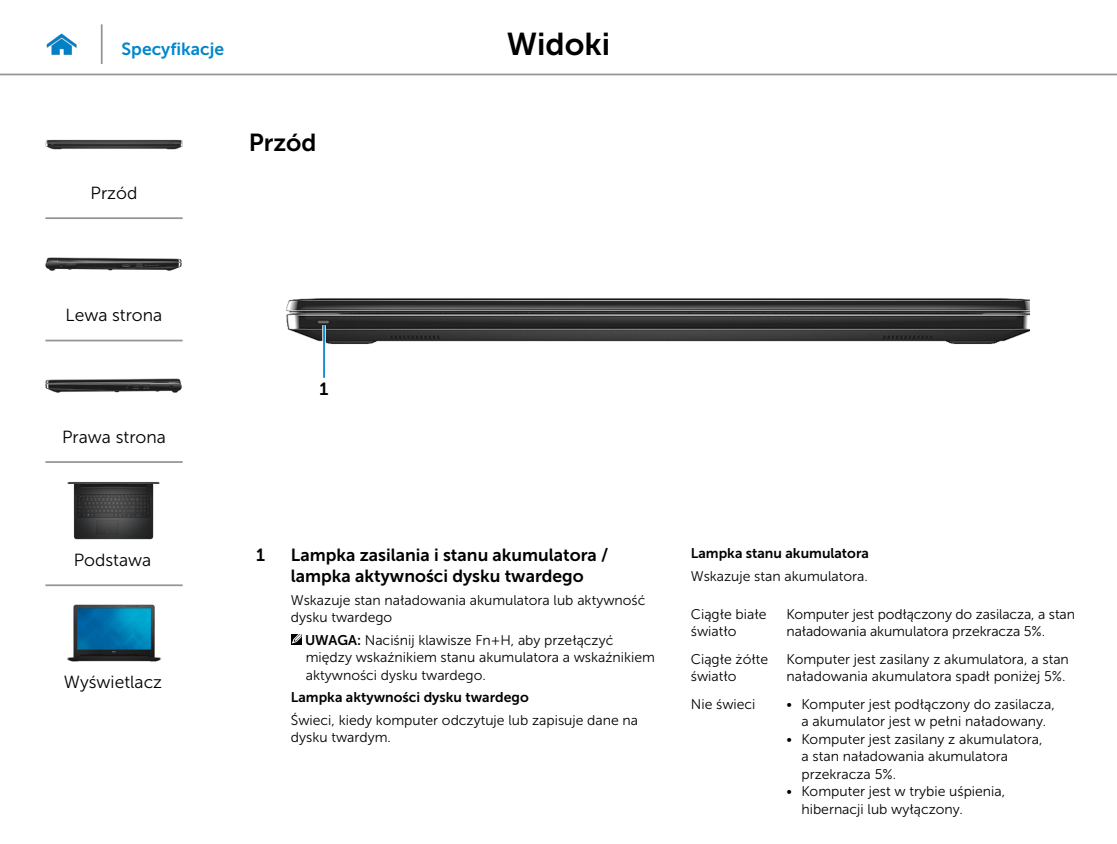
<style>
.page{position:relative;width:1117px;height:844px;background:#fff}
.page>*{position:absolute;margin:0;border:0;box-sizing:border-box;transform-origin:0 0}
.t1{font:31.5px "Museo Sans For Dell 700";color:#000}
.Head2{font:24.5px "Museo Sans For Dell 700";color:#000}
.Callout_Head{font:17.5px/21px "Museo Sans For Dell 700";color:#000}
.t2{font:17.5px "Museo Sans For Dell 300";color:#000}
.Hyperlink{font:17.5px "Museo Sans For Dell 700";color:#0087cc}
.Callout-L{font:17.5px "Museo Sans For Dell 700";color:#000}
.Callout_description{font:14px/17.5px "Museo Sans For Dell 300";color:#000}
.Note{font:14px/17.5px "Museo Sans For Dell 300";color:#000}
.Callout_description-2{font:14px "Museo Sans For Dell 700";color:#000}
.s1{font-family:"Museo Sans For Dell 700"}
</style>
<div class="page">
<hr style="left:0;top:74px;width:1116px;height:1px;background:#939598">
<img style="left:46px;top:33px;width:31px;height:23px">
<img style="left:285px;top:298px;width:744px;height:46px">
<svg style="left:322px;top:325px;width:4px;height:19px"></svg>
<hr style="left:323px;top:325px;width:2px;height:52px;background:#0087cc">
<svg style="left:291px;top:634px;width:10px;height:10px"></svg>
<svg style="left:292px;top:634px;width:9px;height:9px"></svg>
<hr style="left:101px;top:24px;width:2px;height:40px;background:#939598">
<img style="left:45px;top:140px;width:137px;height:9px">
<img style="left:45px;top:257px;width:137px;height:14px">
<img style="left:45px;top:378px;width:137px;height:15px">
<img style="left:67px;top:481px;width:93px;height:58px">
<img style="left:67px;top:604px;width:94px;height:57px">
<hr style="left:45px;top:217px;width:138px;height:2px;background:#939598">
<hr style="left:45px;top:339px;width:138px;height:2px;background:#939598">
<hr style="left:45px;top:461px;width:138px;height:2px;background:#939598">
<hr style="left:45px;top:584px;width:138px;height:2px;background:#939598">
<p class="Hyperlink" style="left:122px;top:39px;width:104px">Specyfikacje</p>
<h1 class="t1" style="left:506px;top:26px;width:105px">Widoki</h1>
<p class="t2" style="left:91px;top:183px;width:48px">Przód</p>
<p class="Head2" style="left:249px;top:128px;width:69px">Przód</p>
<p class="t2" style="left:66px;top:305px;width:98px">Lewa strona</p>
<p class="t2" style="left:62px;top:428px;width:105px">Prawa strona</p>
<p class="t2" style="left:74px;top:550px;width:79px">Podstawa</p>
<p class="t2" style="left:64px;top:672px;width:100px">Wyświetlacz</p>
<p class="Callout-L" style="left:319px;top:379px;width:10px">1</p>
<p class="Callout_Head" style="left:256px;top:544px;width:10px">1</p>
<p class="Callout_Head" style="left:291px;top:544px;width:319px">Lampka zasilania i stanu akumulatora / lampka aktywności dysku twardego</p>
<p class="Callout_description" style="left:291px;top:591px;width:356px">Wskazuje stan naładowania akumulatora lub aktywność dysku twardego</p>
<p class="Note" style="left:305px;top:631px;width:351px"><span class="s1">UWAGA:</span> Naciśnij klawisze Fn+H, aby przełączyć między wskaźnikiem stanu akumulatora a wskaźnikiem aktywności dysku twardego.</p>
<p class="Callout_description-2" style="left:291px;top:689px;width:239px">Lampka aktywności dysku twardego</p>
<p class="Callout_description" style="left:291px;top:711px;width:349px">Świeci, kiedy komputer odczytuje lub zapisuje dane na dysku twardym.</p>
<p class="Callout_description-2" style="left:690px;top:545px;width:179px">Lampka stanu akumulatora</p>
<p class="Callout_description" style="left:690px;top:567px;width:178px">Wskazuje stan akumulatora.</p>
<p class="Callout_description" style="left:690px;top:605px;width:77px">Ciągłe białe światło</p>
<p class="Callout_description" style="left:786px;top:605px;width:290px">Komputer jest podłączony do zasilacza, a stan naładowania akumulatora przekracza 5%.</p>
<p class="Callout_description" style="left:690px;top:650px;width:79px">Ciągłe żółte światło</p>
<p class="Callout_description" style="left:786px;top:650px;width:284px">Komputer jest zasilany z akumulatora, a stan naładowania akumulatora spadł poniżej 5%.</p>
<p class="Callout_description" style="left:690px;top:695px;width:66px">Nie świeci</p>
<p class="Note" style="left:786px;top:695px;width:270px;text-align:center">• Komputer jest podłączony do zasilacza, a akumulator jest w pełni naładowany.</p>
<p class="Note" style="left:801px;top:730px;width:242px;text-indent:-15px">• Komputer jest zasilany z akumulatora, a stan naładowania akumulatora przekracza 5%.</p>
<p class="Note" style="left:801px;top:782px;width:205px;text-indent:-15px">• Komputer jest w trybie uśpienia, hibernacji lub wyłączony.</p>
</div>
